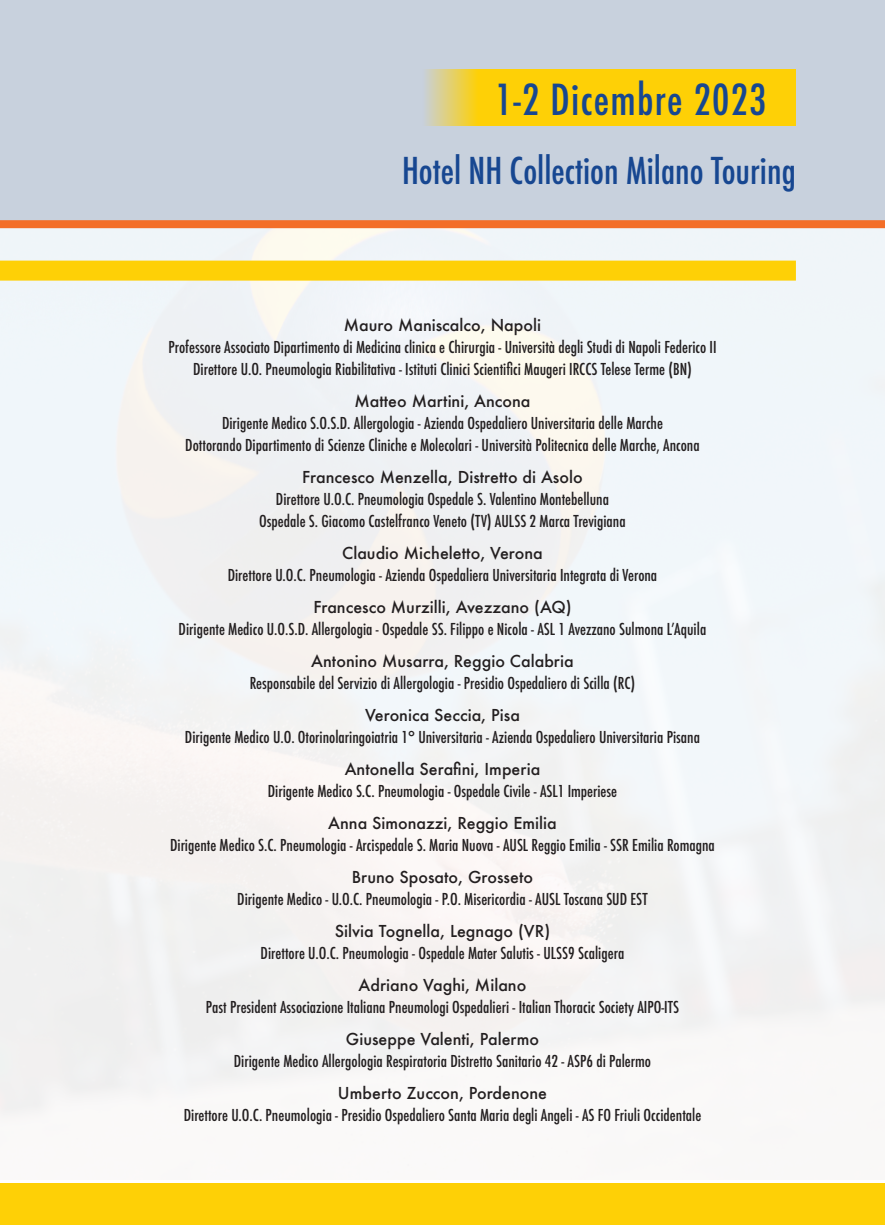
<style>
.page{position:relative;width:885px;height:1225px;background:#fff}
.page>*{position:absolute;margin:0;border:0;box-sizing:border-box;transform-origin:0 0}
.t1{font:500 condensed 41.6px "Futura";letter-spacing:.03em;color:#174791}
.t2{font:500 condensed 36px "Futura";color:#174791}
.t3{font:500 condensed 16px/22px "Futura";color:#231f20;text-align:center}
.t4{font:500 16px "Futura";color:#231f20}
</style>
<div class="page">
<img style="left:0;top:228px;width:884px;height:889px">
<div style="left:0;top:0;width:884px;height:224px;background:#c8d1dd"></div>
<div style="left:0;top:220px;width:884px;height:8px;background:#f36e28"></div>
<div style="left:422px;top:69px;width:373px;height:57px;background:#fed006"></div>
<div style="left:0;top:1184px;width:884px;height:41px;background:#fed006"></div>
<div style="left:0;top:261px;width:795px;height:20px;background:#fed006"></div>
<h1 class="t1" style="left:495px;top:73px;width:273px">1-2 Dicembre 2023</h1>
<h2 class="t2" style="left:402px;top:147px;width:395px">Hotel NH Collection Milano Touring</h2>
<p class="t4" style="left:344px;top:314px;width:199px">Mauro Maniscalco, Napoli</p>
<p class="t3" style="left:168px;top:336px;width:549px">Professore Associato Dipartimento di Medicina clinica e Chirurgia - Università degli Studi di Napoli Federico II<br>Direttore U.O. Pneumologia Riabilitativa - Istituti Clinici Scientifici Maugeri IRCCS Telese Terme (BN)</p>
<p class="t4" style="left:354px;top:390px;width:178px">Matteo Martini, Ancona</p>
<p class="t3" style="left:185px;top:412px;width:516px">Dirigente Medico S.O.S.D. Allergologia - Azienda Ospedaliero Universitaria delle Marche<br>Dottorando Dipartimento di Scienze Cliniche e Molecolari - Università Politecnica delle Marche, Ancona</p>
<p class="t4" style="left:302px;top:466px;width:282px">Francesco Menzella, Distretto di Asolo</p>
<p class="t3" style="left:259px;top:488px;width:368px">Direttore U.O.C. Pneumologia Ospedale S. Valentino Montebelluna<br>Ospedale S. Giacomo Castelfranco Veneto (TV) AULSS 2 Marca Trevigiana</p>
<p class="t4" style="left:342px;top:542px;width:202px">Claudio Micheletto, Verona</p>
<p class="t3" style="left:228px;top:564px;width:431px">Direttore U.O.C. Pneumologia - Azienda Ospedaliera Universitaria Integrata di Verona</p>
<p class="t4" style="left:313px;top:596px;width:259px">Francesco Murzilli, Avezzano (AQ)</p>
<p class="t3" style="left:179px;top:618px;width:529px">Dirigente Medico U.O.S.D. Allergologia - Ospedale SS. Filippo e Nicola - ASL 1 Avezzano Sulmona L’Aquila</p>
<p class="t4" style="left:311px;top:650px;width:264px">Antonino Musarra, Reggio Calabria</p>
<p class="t3" style="left:250px;top:672px;width:387px">Responsabile del Servizio di Allergologia - Presidio Ospedaliero di Scilla (RC)</p>
<p class="t4" style="left:365px;top:704px;width:156px">Veronica Seccia, Pisa</p>
<p class="t3" style="left:185px;top:726px;width:516px">Dirigente Medico U.O. Otorinolaringoiatria 1° Universitaria - Azienda Ospedaliero Universitaria Pisana</p>
<p class="t4" style="left:344px;top:758px;width:197px">Antonella Serafini, Imperia</p>
<p class="t3" style="left:268px;top:780px;width:351px">Dirigente Medico S.C. Pneumologia - Ospedale Civile - ASL1 Imperiese</p>
<p class="t4" style="left:328px;top:812px;width:230px">Anna Simonazzi, Reggio Emilia</p>
<p class="t3" style="left:170px;top:834px;width:546px">Dirigente Medico S.C. Pneumologia - Arcispedale S. Maria Nuova - AUSL Reggio Emilia - SSR Emilia Romagna</p>
<p class="t4" style="left:352px;top:866px;width:183px">Bruno Sposato, Grosseto</p>
<p class="t3" style="left:237px;top:888px;width:412px">Dirigente Medico - U.O.C. Pneumologia - P.O. Misericordia - AUSL Toscana SUD EST</p>
<p class="t4" style="left:334px;top:920px;width:217px">Silvia Tognella, Legnago (VR)</p>
<p class="t3" style="left:260px;top:942px;width:365px">Direttore U.O.C. Pneumologia - Ospedale Mater Salutis - ULSS9 Scaligera</p>
<p class="t4" style="left:358px;top:974px;width:169px">Adriano Vaghi, Milano</p>
<p class="t3" style="left:206px;top:996px;width:475px">Past President Associazione Italiana Pneumologi Ospedalieri - Italian Thoracic Society AIPO-ITS</p>
<p class="t4" style="left:346px;top:1028px;width:194px">Giuseppe Valenti, Palermo</p>
<p class="t3" style="left:234px;top:1050px;width:419px">Dirigente Medico Allergologia Respiratoria Distretto Sanitario 42 - ASP6 di Palermo</p>
<p class="t4" style="left:338px;top:1082px;width:211px">Umberto Zuccon, Pordenone</p>
<p class="t3" style="left:184px;top:1104px;width:519px">Direttore U.O.C. Pneumologia - Presidio Ospedaliero Santa Maria degli Angeli - AS FO Friuli Occidentale</p>
</div>
